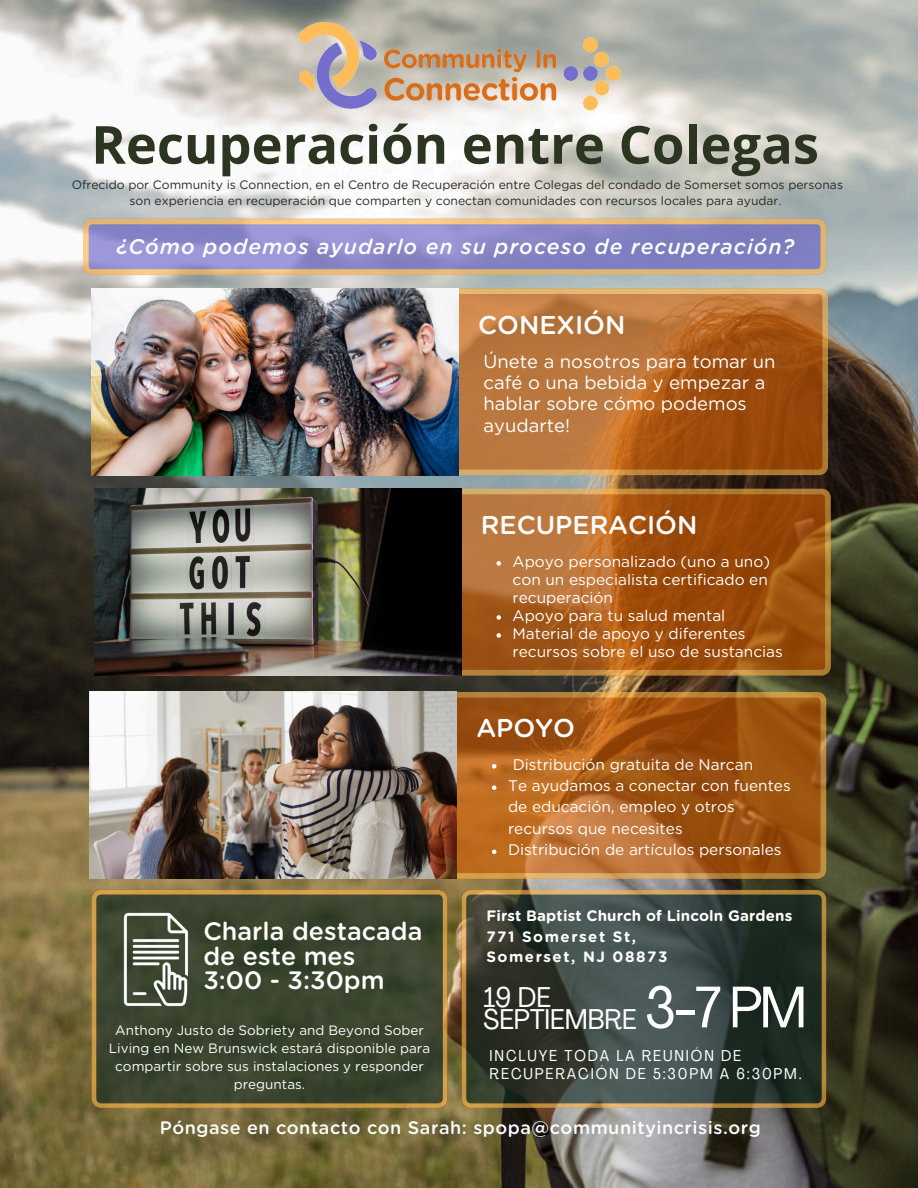
<style>
.page{position:relative;width:918px;height:1188px;background:#fff}
.page>*{position:absolute;margin:0;border:0;box-sizing:border-box;transform-origin:0 0}
.t1{font:condensed 57.75px "Agrandir";color:#fff}
.t2{font:700 52.5px "Open Sans";color:#2b3520}
.t3{font:condensed 28.2px/22.5px "Agrandir";color:#fff}
.t4{font:500 25.8px "Gotham Rounded";color:#fff}
.t5{font:500 25.2px/24.8px "Gotham Rounded";color:#fff}
.t6{font:italic 500 21.15px "Gotham Rounded";letter-spacing:.05em;color:#fff}
.t7{font:18.45px/21.3px "Gotham Rounded";color:#fff}
.t8{font:500 18px "Gotham Rounded";letter-spacing:.03em;color:#fff}
.t9{font:15.45px/18px "Gotham Rounded";color:#fff}
.t10{font:condensed 15.45px/18px "Agrandir";letter-spacing:.12em;color:#fff}
.t11{font:700 15px "Gotham Rounded";letter-spacing:.01em;color:#fff}
.t12{font:700 15px "Gotham Rounded";letter-spacing:.1em;color:#fff}
.t13{font:13.5px/18px "Gotham Rounded";color:#fff;text-align:center}
.t14{font:12.15px/16.2px "Gotham Rounded";color:#292923;text-align:center}
</style>
<div class="page">
<img style="left:0;top:0;width:918px;height:1188px">
<svg style="left:459px;top:288px;width:369px;height:187px;background:#b36c2e"></svg>
<svg style="left:462px;top:890px;width:364px;height:218px;background:#3c443a"></svg>
<img style="left:286px;top:15px;width:345px;height:114px">
<svg style="left:83px;top:219px;width:743px;height:56px;background:#9e93b8"></svg>
<img style="left:92px;top:288px;width:367px;height:187px">
<svg style="left:461px;top:489px;width:370px;height:186px;background:#a65c1c"></svg>
<img style="left:95px;top:489px;width:366px;height:186px">
<svg style="left:457px;top:692px;width:369px;height:187px;background:#aa5f1d"></svg>
<img style="left:90px;top:692px;width:367px;height:187px">
<svg style="left:92px;top:890px;width:355px;height:218px;background:#44492f"></svg>
<img style="left:120px;top:908px;width:73px;height:103px">
<svg style="left:497px;top:561px;width:4px;height:5px"></svg>
<svg style="left:497px;top:615px;width:4px;height:5px"></svg>
<svg style="left:497px;top:633px;width:4px;height:5px"></svg>
<svg style="left:492px;top:764px;width:4px;height:5px"></svg>
<svg style="left:492px;top:785px;width:4px;height:5px"></svg>
<svg style="left:492px;top:850px;width:4px;height:4px"></svg>
<p class="t2" style="left:91px;top:108px;width:729px">Recuperación entre Colegas</p>
<h4 class="t14" style="left:72px;top:177px;width:773px">Ofrecido por Community is Connection, en el Centro de Recuperación entre Colegas del condado de Somerset somos personas son experiencia en recuperación que comparten y conectan comunidades con recursos locales para ayudar.</h4>
<h6 class="t6" style="left:116px;top:238px;width:680px">¿Cómo podemos ayudarlo en su proceso de recuperación?</h6>
<h5 class="t4" style="left:478px;top:313px;width:149px">CONEXIÓN</h5>
<p class="t7" style="left:484px;top:352px;width:293px">Únete a nosotros para tomar un café o una bebida y empezar a hablar sobre cómo podemos ayudarte!</p>
<p class="t4" style="left:481px;top:513px;width:218px">RECUPERACIÓN</p>
<h1 class="t9" style="left:513px;top:553px;width:259px">Apoyo personalizado (uno a uno) con un especialista certificado en recuperación</h1>
<h3 class="t9" style="left:513px;top:607px;width:214px">Apoyo para tu salud mental</h3>
<p class="t9" style="left:513px;top:625px;width:272px">Material de apoyo y diferentes recursos sobre el uso de sustancias</p>
<p class="t4" style="left:476px;top:717px;width:100px">APOYO</p>
<p class="t9" style="left:513px;top:756px;width:242px">Distribución gratuita de Narcan</p>
<p class="t9" style="left:508px;top:776px;width:284px;line-height:21.3px">Te ayudamos a conectar con fuentes de educación, empleo y otros recursos que necesites</p>
<h6 class="t9" style="left:508px;top:842px;width:275px">Distribución de artículos personales</h6>
<p class="t11" style="left:486px;top:909px;width:307px">First Baptist Church of Lincoln Gardens</p>
<p class="t12" style="left:486px;top:930px;width:151px">771 Somerset St,</p>
<p class="t12" style="left:486px;top:950px;width:183px">Somerset, NJ 08873</p>
<p class="t5" style="left:203px;top:920px;width:221px">Charla destacada de este mes<br>3:00 - 3:30pm</p>
<p class="t13" style="left:109px;top:1022px;width:323px">Anthony Justo de Sobriety and Beyond Sober Living en New Brunswick estará disponible para compartir sobre sus instalaciones y responder preguntas.</p>
<p class="t8" style="left:160px;top:1119px;width:603px">Póngase en contacto con Sarah: spopa@communityincrisis.org</p>
<p class="t3" style="left:484px;top:988px;width:155px">19 DE<br>SEPTIEMBRE</p>
<p class="t1" style="left:645px;top:984px;width:164px">3-7 PM</p>
<p class="t10" style="left:490px;top:1048px;width:314px">INCLUYE TODA LA REUNIÓN DE<br>RECUPERACIÓN DE 5:30PM A 6:30PM.</p>
</div>
